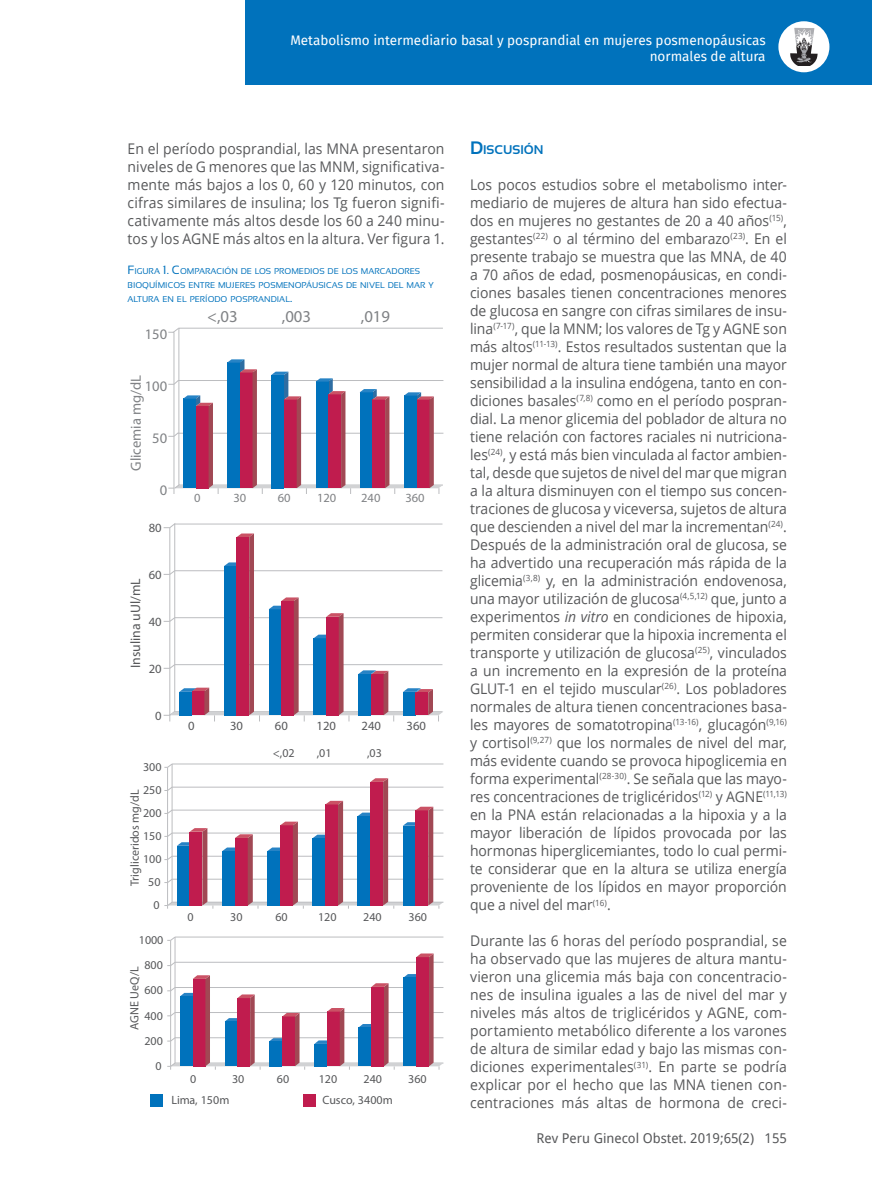
<style>
.page{position:relative;width:872px;height:1191px;background:#fff}
.page>*{position:absolute;margin:0;border:0;box-sizing:border-box;transform-origin:0 0}
.t1{font:16.65px "Myriad Pro";color:#808285}
.t2{font:14.7px/18px "Open Sans";letter-spacing:.005em;color:#57585a;text-align:justify;scale:.95 1}
.t3{font:14.55px "Myriad Pro";color:#808285}
.t4{font:13.8px "Myriad Pro";color:#57585a}
.t5{font:13.5px/16.2px "Fira Sans";color:#fff;text-align:right}
.t6{font:13.5px "Droid Sans";color:#57585a}
.t7{font:12.6px "Myriad Pro";color:#57585a}
.t8{font:700 12.6px "Sansation";color:#0072bc}
.t9{font:12.45px "Myriad Pro";color:#808285}
.t10{font:12px "Myriad Pro";color:#57585a}
.t11{font:8.4px/14.4px "Sansation";color:#0072bc}
.s1{font-size:18px}
.s2{font-style:italic}
.s3{font-size:12px}
</style>
<div class="page">
<div style="left:246px;top:0;width:626px;height:85px;background:#0072bc"></div>
<div style="left:778px;top:21px;width:51px;height:51px;background:#fff;border-radius:50%"></div>
<svg style="left:790px;top:28px;width:28px;height:38px"></svg>
<hr style="left:174px;top:332px;width:1px;height:156px;background:#bcbdc0">
<svg style="left:168px;top:327px;width:11px;height:6px"></svg>
<svg style="left:168px;top:359px;width:275px;height:135px"></svg>
<svg style="left:164px;top:523px;width:279px;height:198px"></svg>
<hr style="left:172px;top:763px;width:271px;height:1px;background:#bcbdc0">
<hr style="left:167px;top:767px;width:1px;height:138px;background:#bcbdc0">
<hr style="left:172px;top:764px;width:1px;height:138px;background:#bcbdc0">
<svg style="left:164px;top:763px;width:9px;height:5px"></svg>
<svg style="left:164px;top:778px;width:279px;height:130px"></svg>
<hr style="left:175px;top:936px;width:268px;height:1px;background:#bcbdc0">
<div style="left:303px;top:1094px;width:12px;height:13px;background:#c01c4e"></div>
<div style="left:150px;top:1094px;width:13px;height:13px;background:#0072bc"></div>
<hr style="left:170px;top:940px;width:1px;height:126px;background:#bcbdc0">
<hr style="left:175px;top:937px;width:1px;height:126px;background:#bcbdc0">
<svg style="left:167px;top:936px;width:9px;height:5px"></svg>
<svg style="left:167px;top:953px;width:276px;height:116px"></svg>
<p class="t5" style="left:290px;top:31px;width:477px">Metabolismo intermediario basal y posprandial en mujeres posmenopáusicas normales de altura</p>
<p class="t2" style="left:128px;top:139px;width:335px">En el período posprandial, las MNA presentaron niveles de G menores que las MNM, significativa&shy;mente más bajos a los 0, 60 y 120 minutos, con cifras similares de insulina; los Tg fueron signifi&shy;cativamente más altos desde los 60 a 240 minu&shy;tos y los AGNE más altos en la altura. Ver figura 1.</p>
<p class="t8" style="left:470px;top:143px;width:75px"><span class="s1">D</span>ISCUSIÓN</p>
<p class="t2" style="left:470px;top:175px;width:335px">Los pocos estudios sobre el metabolismo inter&shy;mediario de mujeres de altura han sido efectua&shy;dos en mujeres no gestantes de 20 a 40 años<sup>(15)</sup>, gestantes<sup>(22)</sup> o al término del embarazo<sup>(23)</sup>. En el presente trabajo se muestra que las MNA, de 40 a 70 años de edad, posmenopáusicas, en condi&shy;ciones basales tienen concentraciones menores de glucosa en sangre con cifras similares de insu&shy;lina<sup>(7-17)</sup>, que la MNM; los valores de Tg y AGNE son más altos<sup>(11-13)</sup>. Estos resultados sustentan que la mujer normal de altura tiene también una mayor sensibilidad a la insulina endógena, tanto en con&shy;diciones basales<sup>(7,8)</sup> como en el período pospran&shy;dial. La menor glicemia del poblador de altura no tiene relación con factores raciales ni nutriciona&shy;les<sup>(24)</sup>, y está más bien vinculada al factor ambien&shy;tal, desde que sujetos de nivel del mar que migran a la altura disminuyen con el tiempo sus concen&shy;traciones de glucosa y viceversa, sujetos de altura que descienden a nivel del mar la incrementan<sup>(24)</sup>.<br>Después de la administración oral de glucosa, se ha advertido una recuperación más rápida de la glicemia<sup>(3,8)</sup> y, en la administración endovenosa, una mayor utilización de glucosa<sup>(4,5,12)</sup> que, junto a experimentos <span class="s2">in vitro</span> en condiciones de hipoxia, permiten considerar que la hipoxia incrementa el transporte y utilización de glucosa<sup>(25)</sup>, vinculados a un incremento en la expresión de la proteína GLUT-1 en el tejido muscular<sup>(26)</sup>. Los pobladores normales de altura tienen concentraciones basa&shy;les mayores de somatotropina<sup>(13-16)</sup>, glucagón<sup>(9,16) </sup>y cortisol<sup>(9,27)</sup> que los normales de nivel del mar, más evidente cuando se provoca hipoglicemia en forma experimental<sup>(28-30)</sup>. Se señala que las mayo&shy;res concentraciones de triglicéridos<sup>(12)</sup> y AGNE<sup>(11,13) </sup>en la PNA están relacionadas a la hipoxia y a la mayor liberación de lípidos provocada por las hormonas hiperglicemiantes, todo lo cual permi&shy;te considerar que en la altura se utiliza energía proveniente de los lípidos en mayor proporción que a nivel del mar<sup>(16)</sup>.</p>
<p class="t2" style="left:470px;top:931px;width:335px">Durante las 6 horas del período posprandial, se ha observado que las mujeres de altura mantu&shy;vieron una glicemia más baja con concentracio&shy;nes de insulina iguales a las de nivel del mar y niveles más altos de triglicéridos y AGNE, com&shy;portamiento metabólico diferente a los varones de altura de similar edad y bajo las mismas con&shy;diciones experimentales<sup>(31)</sup>. En parte se podría explicar por el hecho que las MNA tienen con&shy;centraciones más altas de hormona de creci-</p>
<p class="t11" style="left:128px;top:263px;width:308px"><span class="s3">F</span>IGURA <span class="s3">1. C</span>OMPARACIÓN DE LOS PROMEDIOS DE LOS MARCADORES<br>BIOQUÍMICOS ENTRE MUJERES POSMENOPÁUSICAS DE NIVEL DEL MAR Y<br>ALTURA EN EL PERÍODO POSPRANDIAL<span class="s3">.</span></p>
<p class="t1" style="left:207px;top:306px;width:32px">&lt;,03</p>
<p class="t1" style="left:282px;top:306px;width:31px">,003</p>
<p class="t1" style="left:361px;top:306px;width:31px">,019</p>
<p class="t3" style="left:145px;top:325px;width:24px">150</p>
<p class="t3" style="left:127px;top:471px;width:98px;rotate:-90deg">Glicemia mg/dL</p>
<p class="t3" style="left:145px;top:377px;width:24px">100</p>
<p class="t3" style="left:152px;top:429px;width:16px">50</p>
<p class="t3" style="left:160px;top:481px;width:9px">0</p>
<p class="t9" style="left:194px;top:490px;width:8px">0</p>
<p class="t9" style="left:233px;top:490px;width:14px">30</p>
<p class="t9" style="left:278px;top:490px;width:14px">60</p>
<p class="t9" style="left:317px;top:490px;width:21px">120</p>
<p class="t9" style="left:361px;top:490px;width:21px">240</p>
<p class="t9" style="left:405px;top:490px;width:21px">360</p>
<p class="t7" style="left:149px;top:520px;width:14px">80</p>
<p class="t7" style="left:149px;top:567px;width:14px">60</p>
<p class="t4" style="left:127px;top:668px;width:92px;rotate:-90deg">Insulina uUl/mL</p>
<p class="t7" style="left:149px;top:614px;width:14px">40</p>
<p class="t7" style="left:149px;top:661px;width:14px">20</p>
<p class="t7" style="left:155px;top:708px;width:8px">0</p>
<p class="t7" style="left:188px;top:718px;width:8px">0</p>
<p class="t7" style="left:230px;top:718px;width:14px">30</p>
<p class="t7" style="left:275px;top:718px;width:14px">60</p>
<p class="t7" style="left:317px;top:718px;width:21px">120</p>
<p class="t7" style="left:361px;top:718px;width:21px">240</p>
<p class="t7" style="left:406px;top:718px;width:21px">360</p>
<p class="t10" style="left:273px;top:745px;width:23px">&lt;,02</p>
<p class="t10" style="left:317px;top:745px;width:16px">,01</p>
<p class="t10" style="left:367px;top:745px;width:16px">,03</p>
<p class="t10" style="left:143px;top:759px;width:20px">300</p>
<p class="t10" style="left:143px;top:782px;width:20px">250</p>
<p class="t10" style="left:127px;top:886px;width:98px;rotate:-90deg">Trigliceridos mg/dL</p>
<p class="t10" style="left:143px;top:805px;width:20px">200</p>
<p class="t10" style="left:143px;top:828px;width:20px">150</p>
<p class="t10" style="left:143px;top:851px;width:20px">100</p>
<p class="t10" style="left:148px;top:874px;width:14px">50</p>
<p class="t10" style="left:153px;top:897px;width:8px">0</p>
<p class="t10" style="left:188px;top:909px;width:8px">0</p>
<p class="t10" style="left:230px;top:909px;width:14px">30</p>
<p class="t10" style="left:275px;top:909px;width:14px">60</p>
<p class="t10" style="left:318px;top:909px;width:20px">120</p>
<p class="t10" style="left:363px;top:909px;width:20px">240</p>
<p class="t10" style="left:408px;top:909px;width:20px">360</p>
<p class="t10" style="left:139px;top:932px;width:26px">1000</p>
<p class="t10" style="left:144px;top:958px;width:20px">800</p>
<p class="t10" style="left:127px;top:1029px;width:65px;rotate:-90deg">AGNE UeQ/L</p>
<p class="t10" style="left:144px;top:983px;width:20px">600</p>
<p class="t10" style="left:144px;top:1008px;width:20px">400</p>
<p class="t10" style="left:144px;top:1033px;width:20px">200</p>
<p class="t10" style="left:155px;top:1058px;width:8px">0</p>
<p class="t10" style="left:190px;top:1071px;width:8px">0</p>
<p class="t10" style="left:232px;top:1071px;width:14px">30</p>
<p class="t10" style="left:277px;top:1071px;width:14px">60</p>
<p class="t10" style="left:319px;top:1071px;width:20px">120</p>
<p class="t10" style="left:363px;top:1071px;width:20px">240</p>
<p class="t10" style="left:408px;top:1071px;width:20px">360</p>
<p class="t10" style="left:171px;top:1092px;width:60px">Lima, 150m</p>
<p class="t10" style="left:322px;top:1092px;width:72px">Cusco, 3400m</p>
<p class="t6" style="left:536px;top:1128px;width:252px">Rev Peru Ginecol Obstet. 2019;65(2) 155</p>
</div>
